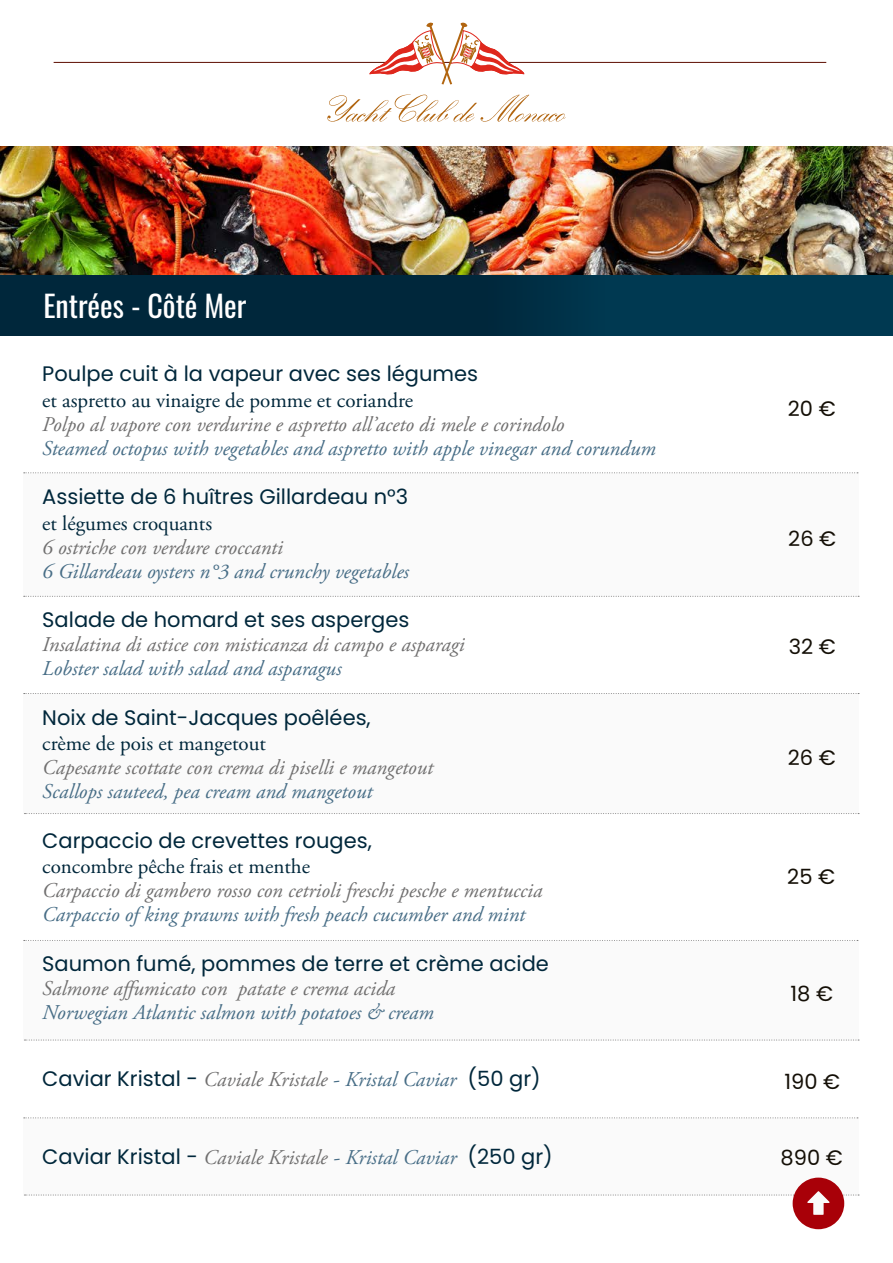
<style>
.page{position:relative;width:893px;height:1263px;background:#fff}
.page>*{position:absolute;margin:0;border:0;box-sizing:border-box;transform-origin:0 0}
.t1{font:30px "Oswald";color:#fff}
.t2{font:21px "Poppins";color:#00273b}
.t3{font:italic 21px "Adobe Garamond Pro";color:#706f6f}
.t4{font:italic 21px "Adobe Garamond Pro";color:#476d86}
.t5{font:21px "Adobe Garamond Pro";color:#00273b}
.t6{font:21px "Poppins";color:#140f06}
.s1{font-family:"Adobe Garamond Pro";font-style:italic;color:#706f6f}
.s2{font-family:"Adobe Garamond Pro";font-style:italic;color:#476d86}
</style>
<div class="page">
<div style="left:23px;top:1118px;width:835px;height:77px;background:#fafafa"></div>
<svg style="left:24px;top:1117px;width:834px;height:1px"></svg>
<div style="left:23px;top:941px;width:835px;height:99px;background:#fafafa"></div>
<svg style="left:24px;top:940px;width:834px;height:1px"></svg>
<svg style="left:25px;top:1040px;width:834px;height:1px"></svg>
<div style="left:23px;top:694px;width:835px;height:120px;background:#fafafa"></div>
<div style="left:23px;top:473px;width:835px;height:124px;background:#fafafa"></div>
<div style="left:0;top:274px;width:893px;height:62px;background:#00273b"></div>
<div style="left:462px;top:274px;width:431px;height:62px;background:linear-gradient(to right,#002d43,#003e57)"></div>
<svg style="left:24px;top:472px;width:834px;height:1px"></svg>
<svg style="left:24px;top:596px;width:835px;height:1px"></svg>
<svg style="left:24px;top:693px;width:835px;height:1px"></svg>
<svg style="left:25px;top:813px;width:834px;height:1px"></svg>
<hr style="left:54px;top:62px;width:772px;height:1px;background:#5d0d00">
<svg style="left:370px;top:22px;width:154px;height:62px"></svg>
<svg style="left:327px;top:94px;width:239px;height:28px"></svg>
<img style="left:0;top:147px;width:893px;height:127px">
<div style="left:793px;top:1177px;width:51px;height:52px;background:#a80008;border-radius:50%"></div>
<svg style="left:25px;top:1191px;width:834px;height:24px"></svg>
<h1 class="t1" style="left:43px;top:279px;width:205px">Entrées - Côté Mer</h1>
<p class="t2" style="left:42px;top:362px;width:437px">Poulpe cuit à la vapeur avec ses légumes</p>
<p class="t5" style="left:42px;top:388px;width:372px">et aspretto au vinaigre de pomme et coriandre</p>
<p class="t3" style="left:42px;top:412px;width:524px">Polpo al vapore con verdurine e aspretto all’aceto di mele e corindolo</p>
<p class="t4" style="left:42px;top:436px;width:615px">Steamed octopus with vegetables and aspretto with apple vinegar and corundum</p>
<p class="t2" style="left:42px;top:485px;width:367px">Assiette de 6 huîtres Gillardeau n°3</p>
<p class="t5" style="left:42px;top:511px;width:171px">et légumes croquants</p>
<p class="t3" style="left:42px;top:535px;width:242px">6 ostriche con verdure croccanti</p>
<p class="t4" style="left:42px;top:559px;width:368px">6 Gillardeau oysters n°3 and crunchy vegetables</p>
<p class="t2" style="left:42px;top:608px;width:369px">Salade de homard et ses asperges</p>
<p class="t3" style="left:42px;top:632px;width:424px">Insalatina di astice con misticanza di campo e asparagi</p>
<p class="t4" style="left:42px;top:656px;width:301px">Lobster salad with salad and asparagus</p>
<p class="t2" style="left:42px;top:705px;width:330px">Noix de Saint-Jacques poêlées,</p>
<p class="t5" style="left:42px;top:731px;width:225px">crème de pois et mangetout</p>
<p class="t3" style="left:42px;top:755px;width:392px">Capesante scottate con crema di piselli e mangetout</p>
<p class="t4" style="left:42px;top:779px;width:332px">Scallops sauteed, pea cream and mangetout</p>
<p class="t2" style="left:42px;top:828px;width:331px">Carpaccio de crevettes rouges,</p>
<p class="t5" style="left:42px;top:854px;width:269px">concombre pêche frais et menthe</p>
<p class="t3" style="left:42px;top:878px;width:502px">Carpaccio di gambero rosso con cetrioli freschi pesche e mentuccia</p>
<p class="t4" style="left:42px;top:902px;width:484px">Carpaccio of king prawns with fresh peach cucumber and mint</p>
<p class="t2" style="left:42px;top:951px;width:508px">Saumon fumé, pommes de terre et crème acide</p>
<p class="t3" style="left:42px;top:976px;width:354px">Salmone affumicato con patate e crema acida</p>
<p class="t4" style="left:42px;top:1000px;width:393px">Norwegian Atlantic salmon with potatoes &amp; cream</p>
<p class="t2" style="left:42px;top:1067px;width:500px">Caviar Kristal - <span class="s1">Caviale Kristale</span> <span class="s2">- Kristal Caviar</span> (50 gr)</p>
<p class="t2" style="left:42px;top:1145px;width:512px">Caviar Kristal - <span class="s1">Caviale Kristale</span> <span class="s2">- Kristal Caviar</span> (250 gr)</p>
<p class="t6" style="left:788px;top:396px;width:49px">20 €</p>
<p class="t6" style="left:788px;top:526px;width:50px">26 €</p>
<p class="t6" style="left:789px;top:635px;width:49px">32 €</p>
<p class="t6" style="left:788px;top:745px;width:50px">26 €</p>
<p class="t6" style="left:787px;top:865px;width:49px">25 €</p>
<p class="t6" style="left:790px;top:981px;width:44px">18 €</p>
<p class="t6" style="left:784px;top:1069px;width:57px">190 €</p>
<p class="t6" style="left:781px;top:1145px;width:64px">890 €</p>
</div>
